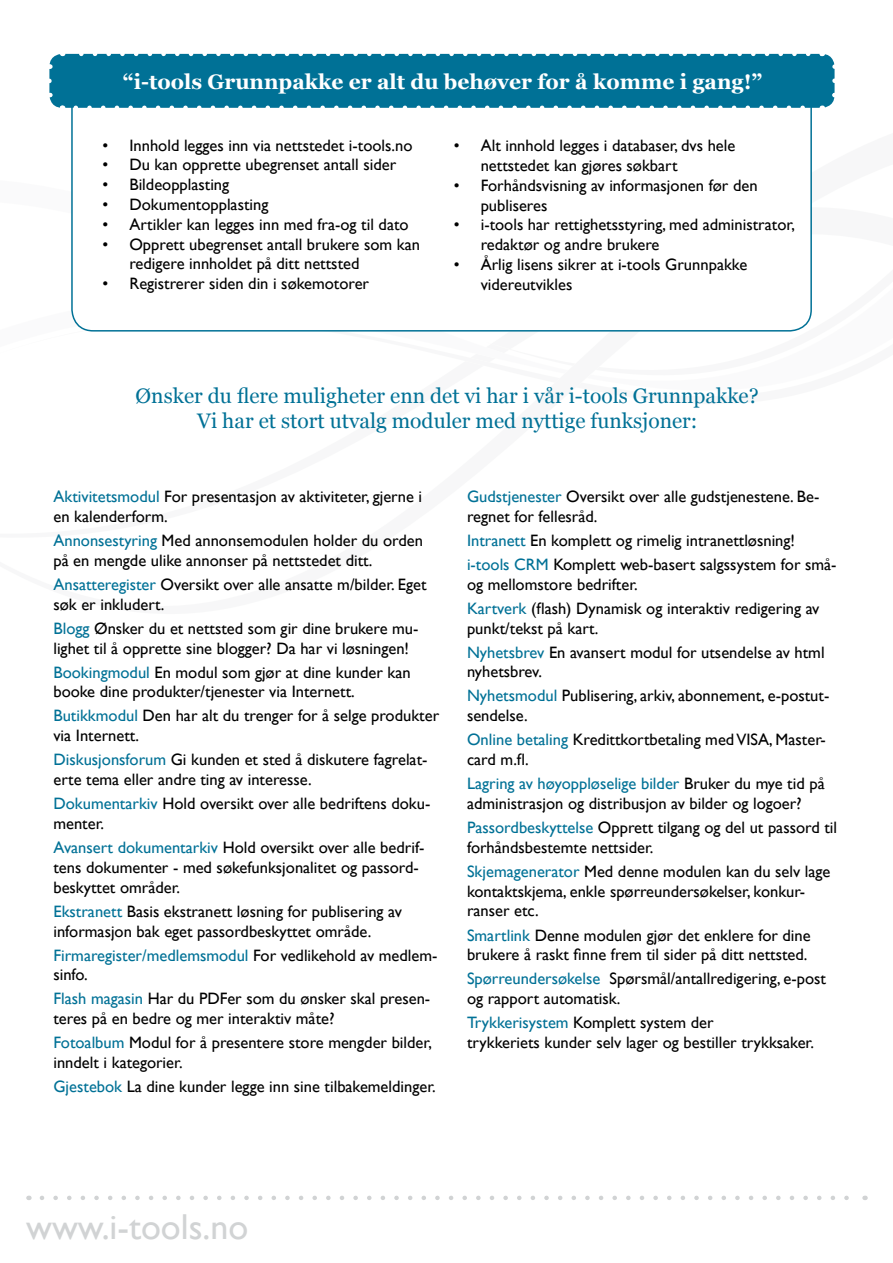
<style>
.page{position:relative;width:893px;height:1263px;background:#fff}
.page>*{position:absolute;margin:0;border:0;box-sizing:border-box;transform-origin:0 0}
.t1{font:36px "Gill Sans";color:#d1d3d4}
.t2{font:21px/25.2px "Georgia";color:#007196;text-align:center}
.t3{font:700 21px "Georgia";color:#fff}
.t4{font:16.5px/19.8px "Gill Sans";color:#000}
.t5{font:16.5px/24px "Gill Sans";color:#007196}
.s1{color:#007196}
.s2{color:#000}
</style>
<div class="page">
<div style="left:49px;top:54px;width:785px;height:54px;background:#007196;border-radius:13px"></div>
<svg style="left:76px;top:106px;width:739px;height:4px"></svg>
<svg style="left:69px;top:53px;width:739px;height:3px"></svg>
<svg style="left:49px;top:81px;width:18px;height:27px"></svg>
<svg style="left:822px;top:91px;width:13px;height:17px"></svg>
<svg style="left:817px;top:53px;width:18px;height:28px"></svg>
<svg style="left:49px;top:54px;width:14px;height:17px"></svg>
<svg style="left:42px;top:1195px;width:807px;height:5px"></svg>
<p class="t3" style="left:123px;top:70px;width:641px">“i-tools Grunnpakke er alt du behøver for å komme i gang!”</p>
<p class="t4" style="left:102px;top:136px;width:312px">• Innhold legges inn via nettstedet i-tools.no</p>
<p class="t4" style="left:102px;top:155px;width:295px">• Du kan opprette ubegrenset antall sider</p>
<p class="t4" style="left:102px;top:175px;width:128px">• Bildeopplasting</p>
<p class="t4" style="left:102px;top:195px;width:168px">• Dokumentopplasting</p>
<p class="t4" style="left:102px;top:215px;width:308px">• Artikler kan legges inn med fra-og til dato</p>
<p class="t4" style="left:129px;top:235px;width:292px;text-indent:-27px">• Opprett ubegrenset antall brukere som kan redigere innholdet på ditt nettsted</p>
<p class="t4" style="left:102px;top:274px;width:268px">• Registrerer siden din i søkemotorer</p>
<p class="t4" style="left:481px;top:136px;width:256px;text-indent:-27px">• Alt innhold legges i databaser, dvs hele nettstedet kan gjøres søkbart</p>
<p class="t4" style="left:481px;top:176px;width:278px;text-indent:-27px">• Forhåndsvisning av informasjonen før den publiseres</p>
<p class="t4" style="left:481px;top:215px;width:316px;text-indent:-27px">• i-tools har rettighetsstyring, med administrator, redaktør og andre brukere</p>
<p class="t4" style="left:481px;top:255px;width:268px;text-indent:-27px">• Årlig lisens sikrer at i-tools Grunnpakke videreutvikles</p>
<p class="t2" style="left:136px;top:383px;width:625px">Ønsker du flere muligheter enn det vi har i vår i-tools Grunnpakke?<br>Vi har et stort utvalg moduler med nyttige funksjoner:</p>
<p class="t4" style="left:53px;top:487px;width:370px"><span class="s1">Aktivitetsmodul</span> For presentasjon av aktiviteter, gjerne i en kalenderform.</p>
<p class="t4" style="left:53px;top:531px;width:371px"><span class="s1">Annonsestyring</span> Med annonsemodulen holder du orden på en mengde ulike annonser på nettstedet ditt.</p>
<p class="t4" style="left:53px;top:575px;width:375px"><span class="s1">Ansatteregister</span> Oversikt over alle ansatte m/bilder. Eget søk er inkludert.</p>
<p class="t4" style="left:53px;top:619px;width:366px"><span class="s1">Blogg</span> Ønsker du et nettsted som gir dine brukere mu&shy;lighet til å opprette sine blogger? Da har vi løsningen!</p>
<p class="t4" style="left:53px;top:662px;width:359px"><span class="s1">Bookingmodul</span> En modul som gjør at dine kunder kan booke dine produkter/tjenester via Internett.</p>
<p class="t4" style="left:53px;top:706px;width:387px"><span class="s1">Butikkmodul</span> Den har alt du trenger for å selge produkter via Internett.</p>
<p class="t4" style="left:53px;top:750px;width:376px"><span class="s1">Diskusjonsforum</span> Gi kunden et sted å diskutere fagrelat&shy;erte tema eller andre ting av interesse.</p>
<p class="t4" style="left:53px;top:794px;width:378px"><span class="s1">Dokumentarkiv</span> Hold oversikt over alle bedriftens doku&shy;menter.</p>
<p class="t4" style="left:53px;top:838px;width:373px"><span class="s1">Avansert dokumentarkiv</span> Hold oversikt over alle bedrif&shy;tens dokumenter - med søkefunksjonalitet og passord&shy;beskyttet områder.</p>
<p class="t4" style="left:53px;top:901px;width:350px"><span class="s1">Ekstranett</span> Basis ekstranett løsning for publisering av informasjon bak eget passordbeskyttet område.</p>
<p class="t4" style="left:53px;top:945px;width:385px"><span class="s1">Firmaregister/medlemsmodul</span> For vedlikehold av medlem&shy;sinfo.</p>
<p class="t4" style="left:53px;top:989px;width:378px"><span class="s1">Flash magasin</span> Har du PDFer som du ønsker skal presen&shy;teres på en bedre og mer interaktiv måte?</p>
<p class="t4" style="left:53px;top:1033px;width:380px"><span class="s1">Fotoalbum</span> Modul for å presentere store mengder bilder, inndelt i kategorier.</p>
<p class="t4" style="left:53px;top:1077px;width:384px"><span class="s1">Gjestebok</span> La dine kunder legge inn sine tilbakemeldinger.</p>
<p class="t4" style="left:467px;top:487px;width:354px"><span class="s1">Gudstjenester</span> Oversikt over alle gudstjenestene. Be&shy;regnet for fellesråd.</p>
<p class="t4" style="left:467px;top:528px;width:371px;line-height:24px"><span class="s1">Intranett</span> En komplett og rimelig intranettløsning! <span class="s1">i-tools CRM</span> Komplett web-basert salgssystem for små-</p>
<p class="t4" style="left:467px;top:572px;width:354px;line-height:24px">og mellomstore bedrifter.<br><span class="s1">Kartverk</span> (flash) Dynamisk og interaktiv redigering av</p>
<p class="t4" style="left:467px;top:616px;width:359px;line-height:24px">punkt/tekst på kart.<br><span class="s1">Nyhetsbrev</span> En avansert modul for utsendelse av html</p>
<p class="t4" style="left:467px;top:660px;width:364px;line-height:24px">nyhetsbrev.<br><span class="s1">Nyhetsmodul</span> Publisering, arkiv, abonnement, e-postut-</p>
<p class="t4" style="left:467px;top:704px;width:360px;line-height:24px">sendelse.<br><span class="s1">Online betaling</span> Kredittkortbetaling med VISA, Master-</p>
<p class="t5" style="left:467px;top:748px;width:359px"><span class="s2">card m.fl.<br></span>Lagring av høyoppløselige bilder <span class="s2">Bruker du mye tid på</span></p>
<p class="t4" style="left:467px;top:792px;width:372px;line-height:24px">administrasjon og distribusjon av bilder og logoer?<br><span class="s1">Passordbeskyttelse</span> Opprett tilgang og del ut passord til</p>
<p class="t4" style="left:467px;top:835px;width:365px;line-height:24px">forhåndsbestemte nettsider.<br><span class="s1">Skjemagenerator</span> Med denne modulen kan du selv lage</p>
<p class="t4" style="left:467px;top:881px;width:340px">kontaktskjema, enkle spørreundersøkelser, konkur&shy;ranser etc.</p>
<p class="t4" style="left:467px;top:925px;width:345px"><span class="s1">Smartlink</span> Denne modulen gjør det enklere for dine brukere å raskt finne frem til sider på ditt nettsted.</p>
<p class="t4" style="left:467px;top:969px;width:360px"><span class="s1">Spørreundersøkelse</span> Spørsmål/antallredigering, e-post og rapport automatisk.</p>
<p class="t4" style="left:467px;top:1013px;width:349px"><span class="s1">Trykkerisystem</span> Komplett system der<br>trykkeriets kunder selv lager og bestiller trykksaker.</p>
<h1 class="t1" style="left:26px;top:1206px;width:224px">www.i-tools.no</h1>
</div>
